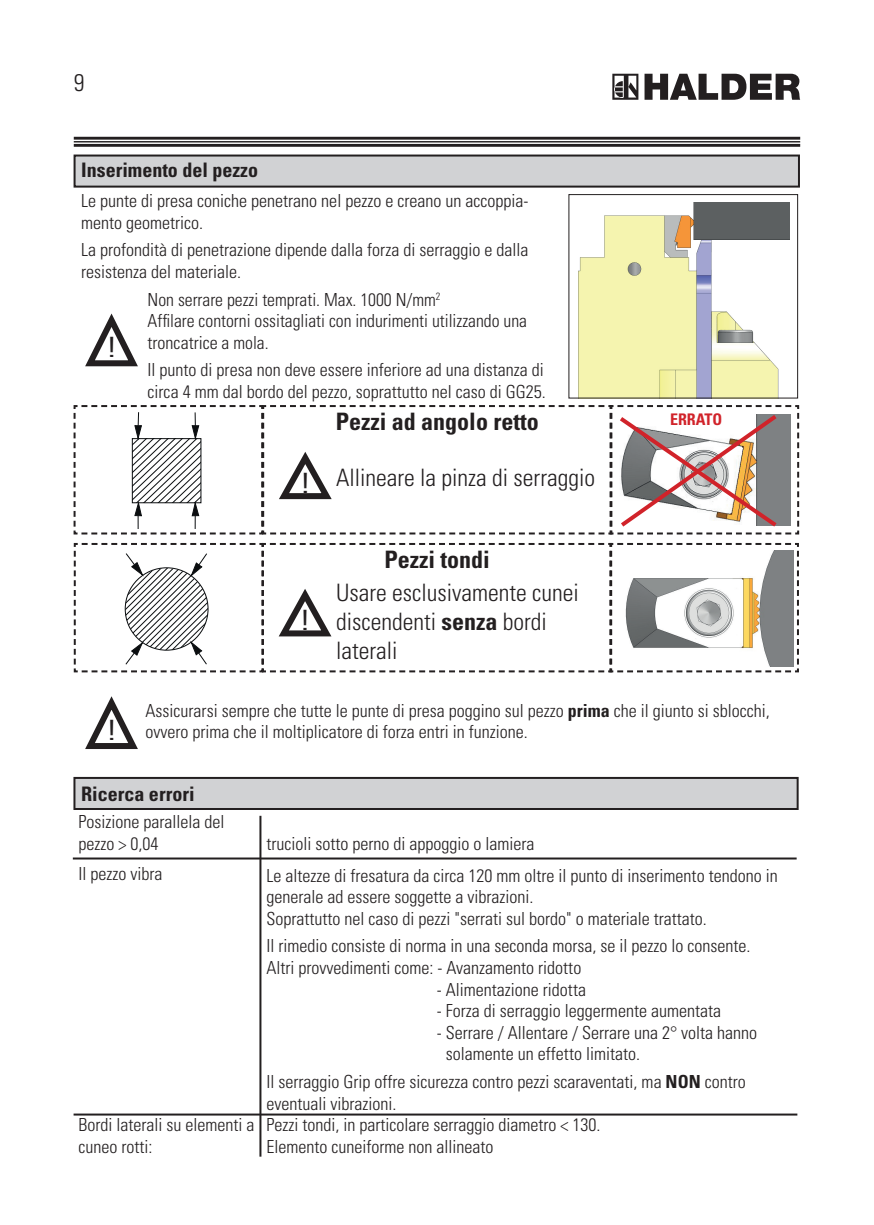
<style>
.page{position:relative;width:874px;height:1225px;background:#fff}
.page>*{position:absolute;margin:0;border:0;box-sizing:border-box;transform-origin:0 0}
.Überschriften{font:300 condensed 28px "Univers LT Std";color:#231f20;scale:1.5 1}
.t1{font:300 condensed 24px/28.8px "Univers LT Std";color:#231f20}
.t2{font:700 condensed 24px "Univers LT Std";color:#231f20}
.Überschriften-2{font:700 condensed 20px "Univers LT Std";color:#231f20}
.t3{font:300 condensed 18px/21.6px "Univers LT Std";color:#231f20}
.hauptüberschrift{font:700 condensed 16px "Univers LT Std";color:#d1232a}
.s1{font-weight:700}
</style>
<div class="page">
<hr style="left:74px;top:137px;width:725px;height:3px;background:#231f20">
<hr style="left:74px;top:141px;width:725px;height:1px;background:#231f20">
<hr style="left:74px;top:144px;width:725px;height:3px;background:#231f20">
<svg style="left:612px;top:74px;width:26px;height:26px"></svg>
<svg style="left:644px;top:74px;width:155px;height:26px"></svg>
<svg style="left:85px;top:313px;width:53px;height:54px"></svg>
<svg style="left:85px;top:696px;width:53px;height:53px"></svg>
<hr style="left:259px;top:816px;width:2px;height:340px;background:#231f20">
<div style="left:74px;top:155px;width:724px;height:32px;background:#d1d2d4"></div>
<div style="left:73px;top:154px;width:726px;height:34px;border:2px solid #231f20"></div>
<div style="left:74px;top:778px;width:723px;height:31px;background:#d1d2d4"></div>
<div style="left:73px;top:777px;width:725px;height:33px;border:2px solid #231f20"></div>
<img style="left:578px;top:202px;width:211px;height:194px">
<svg style="left:73px;top:543px;width:726px;height:130px"></svg>
<svg style="left:261px;top:542px;width:352px;height:131px"></svg>
<img style="left:624px;top:551px;width:168px;height:116px">
<hr style="left:73px;top:857px;width:723px;height:2px;background:#231f20">
<hr style="left:73px;top:1113px;width:724px;height:2px;background:#231f20">
<svg style="left:73px;top:405px;width:726px;height:130px"></svg>
<h2 class="t1" style="left:74px;top:68px;width:12px">9</h2>
<p class="Überschriften-2" style="left:81px;top:158px;width:178px">Inserimento del pezzo</p>
<p class="t3" style="left:81px;top:190px;width:448px">Le punte di presa coniche penetrano nel pezzo e creano un accoppia&shy;mento geometrico.</p>
<p class="t3" style="left:81px;top:239px;width:448px">La profondità di penetrazione dipende dalla forza di serraggio e dalla resistenza del materiale.</p>
<p class="t3" style="left:147px;top:288px;width:294px">Non serrare pezzi temprati. Max. 1000 N/mm<sup>2</sup></p>
<p class="t3" style="left:147px;top:310px;width:381px">Affilare contorni ossitagliati con indurimenti utilizzando una troncatrice a mola.</p>
<p class="t3" style="left:147px;top:359px;width:399px">Il punto di presa non deve essere inferiore ad una distanza di circa 4 mm dal bordo del pezzo, soprattutto nel caso di GG25.</p>
<p class="Überschriften" style="left:105px;top:330px;width:11px">!</p>
<p class="Überschriften" style="left:298px;top:466px;width:11px">!</p>
<p class="Überschriften" style="left:298px;top:603px;width:11px">!</p>
<p class="t2" style="left:335px;top:407px;width:204px">Pezzi ad angolo retto</p>
<p class="t1" style="left:336px;top:463px;width:260px">Allineare la pinza di serraggio</p>
<p class="t2" style="left:384px;top:545px;width:107px">Pezzi tondi</p>
<p class="t1" style="left:336px;top:578px;width:244px">Usare esclusivamente cunei discendenti <span class="s1">senza</span> bordi laterali</p>
<p class="hauptüberschrift" style="left:669px;top:410px;width:54px">ERRATO</p>
<p class="t3" style="left:145px;top:699px;width:625px">Assicurarsi sempre che tutte le punte di presa poggino sul pezzo <span class="s1">prima</span> che il giunto si sblocchi,</p>
<p class="Überschriften" style="left:105px;top:713px;width:11px">!</p>
<p class="t3" style="left:145px;top:721px;width:383px">ovvero prima che il moltiplicatore di forza entri in funzione.</p>
<p class="Überschriften-2" style="left:81px;top:782px;width:115px">Ricerca errori</p>
<p class="t3" style="left:78px;top:811px;width:147px">Posizione parallela del pezzo &gt; 0,04</p>
<p class="t3" style="left:78px;top:862px;width:85px">Il pezzo vibra</p>
<p class="t3" style="left:78px;top:1114px;width:177px">Bordi laterali su elementi a cuneo rotti:</p>
<p class="t3" style="left:266px;top:833px;width:269px">trucioli sotto perno di appoggio o lamiera</p>
<p class="t3" style="left:266px;top:864px;width:512px">Le altezze di fresatura da circa 120 mm oltre il punto di inserimento tendono in generale ad essere soggette a vibrazioni.</p>
<p class="t3" style="left:266px;top:907px;width:441px">Soprattutto nel caso di pezzi "serrati sul bordo" o materiale trattato.</p>
<p class="t3" style="left:266px;top:935px;width:485px">Il rimedio consiste di norma in una seconda morsa, se il pezzo lo consente.</p>
<p class="t3" style="left:266px;top:957px;width:316px">Altri provvedimenti come: - Avanzamento ridotto</p>
<p class="t3" style="left:436px;top:978px;width:150px">- Alimentazione ridotta</p>
<p class="t3" style="left:436px;top:1000px;width:285px">- Forza di serraggio leggermente aumentata</p>
<p class="t3" style="left:445px;top:1021px;width:313px;text-indent:-9px">- Serrare / Allentare / Serrare una 2° volta hanno solamente un effetto limitato.</p>
<p class="t3" style="left:266px;top:1071px;width:480px">Il serraggio Grip offre sicurezza contro pezzi scaraventati, ma <span class="s1">NON</span> contro eventuali vibrazioni.</p>
<p class="t3" style="left:266px;top:1114px;width:335px">Pezzi tondi, in particolare serraggio diametro &lt; 130.<br>Elemento cuneiforme non allineato</p>
</div>
